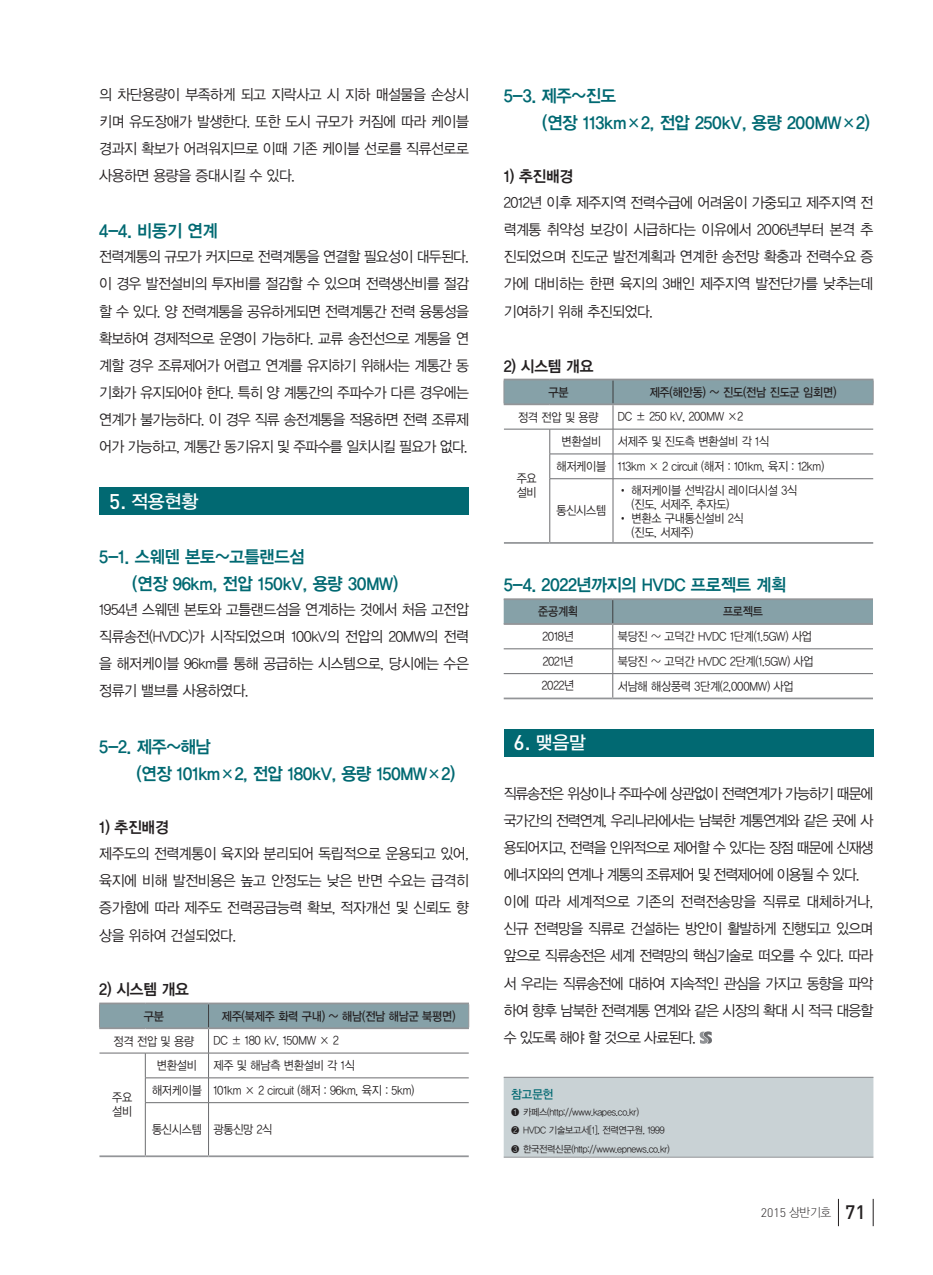
<style>
.page{position:relative;width:933px;height:1275px;background:#fff}
.page>*{position:absolute;margin:0;border:0;box-sizing:border-box;transform-origin:0 0}
.t1{font:18.38px "YDVYGO13";letter-spacing:-.01em;color:#fff}
.t2{font:17.5px/27.1px "YDVYGO14";letter-spacing:-.02em;color:#016972;scale:.95 1}
.t3{font:15.75px "YDVYGO14";letter-spacing:-.02em;color:#231f20;scale:.95 1}
.t4{font:14.88px/27.1px "YDVYGO12";letter-spacing:-.05em;color:#231f20;text-align:justify;scale:.94 1}
.t5{font:12.25px/14px "YDVYGO12";letter-spacing:-.02em;color:#231f20;scale:.9 1}
.t6{font:12.25px "YDVYGO13";letter-spacing:-.02em;color:#231f20;scale:.9 1}
.t7{font:300 12.25px "DIN";color:#231f20}
.t8{font:12.25px "YDVYGO13";color:#016972;scale:.94 1}
.t9{font:9.62px/18.2px "YDVYGO12";letter-spacing:-.03em;color:#231f20;scale:.94 1}
.s1{font-family:"DIN";font-weight:500;font-size:21px}
.s2{font-family:"YDVYGO11";font-weight:400}
.s3{font-weight:500;font-size:19.25px}
</style>
<div class="page">
<svg style="left:838px;top:1199px;width:1px;height:27px"></svg>
<svg style="left:873px;top:1199px;width:1px;height:27px"></svg>
<hr style="left:99px;top:1155px;width:46px;height:2px;background:#939598">
<hr style="left:145px;top:1155px;width:63px;height:2px;background:#939598">
<hr style="left:208px;top:1155px;width:261px;height:2px;background:#939598">
<hr style="left:99px;top:1002px;width:46px;height:2px;background:#939598">
<hr style="left:145px;top:1002px;width:63px;height:2px;background:#939598">
<hr style="left:208px;top:1002px;width:261px;height:2px;background:#939598">
<svg style="left:99px;top:1003px;width:370px;height:153px"></svg>
<hr style="left:99px;top:1027px;width:46px;height:2px;background:#939598">
<hr style="left:145px;top:1027px;width:63px;height:2px;background:#939598">
<hr style="left:208px;top:1027px;width:261px;height:2px;background:#939598">
<hr style="left:504px;top:542px;width:46px;height:2px;background:#939598">
<hr style="left:550px;top:542px;width:63px;height:2px;background:#939598">
<hr style="left:613px;top:542px;width:260px;height:2px;background:#939598">
<svg style="left:503px;top:379px;width:371px;height:164px"></svg>
<hr style="left:504px;top:403px;width:46px;height:2px;background:#939598">
<hr style="left:550px;top:403px;width:63px;height:2px;background:#939598">
<hr style="left:613px;top:403px;width:260px;height:2px;background:#939598">
<hr style="left:504px;top:698px;width:109px;height:1px;background:#939598">
<hr style="left:613px;top:698px;width:260px;height:1px;background:#939598">
<svg style="left:504px;top:600px;width:369px;height:98px"></svg>
<hr style="left:504px;top:598px;width:109px;height:2px;background:#939598">
<hr style="left:613px;top:598px;width:260px;height:2px;background:#939598">
<hr style="left:504px;top:623px;width:109px;height:2px;background:#939598">
<hr style="left:613px;top:623px;width:260px;height:2px;background:#939598">
<svg style="left:699px;top:1031px;width:13px;height:13px"></svg>
<div style="left:504px;top:1078px;width:369px;height:79px;background:#c9d2d5"></div>
<hr style="left:504px;top:1077px;width:369px;height:1px;background:#939598">
<hr style="left:504px;top:1157px;width:369px;height:1px;background:#939598">
<div style="left:99px;top:488px;width:370px;height:27px;background:#016972"></div>
<div style="left:504px;top:729px;width:369px;height:27px;background:#016972"></div>
<p class="t4" style="left:99px;top:81px;width:395px">의 차단용량이 부족하게 되고 지락사고 시 지하 매설물을 손상시 키며 유도장애가 발생한다. 또한 도시 규모가 커짐에 따라 케이블 경과지 확보가 어려워지므로 이때 기존 케이블 선로를 직류선로로 사용하면 용량을 증대시킬 수 있다.</p>
<p class="t2" style="left:99px;top:218px;width:126px">4-4. 비동기 연계</p>
<p class="t4" style="left:99px;top:243px;width:395px">전력계통의 규모가 커지므로 전력계통을 연결할 필요성이 대두된다. 이 경우 발전설비의 투자비를 절감할 수 있으며 전력생산비를 절감 할 수 있다. 양 전력계통을 공유하게되면 전력계통간 전력 융통성을 확보하여 경제적으로 운영이 가능하다. 교류 송전선으로 계통을 연 계할 경우 조류제어가 어렵고 연계를 유지하기 위해서는 계통간 동 기화가 유지되어야 한다. 특히 양 계통간의 주파수가 다른 경우에는 연계가 불가능하다. 이 경우 직류 송전계통을 적용하면 전력 조류제 어가 가능하고, 계통간 동기유지 및 주파수를 일치시킬 필요가 없다.</p>
<p class="t1" style="left:109px;top:491px;width:91px"><span class="s1">5.</span> 적용현황</p>
<p class="t2" style="left:132px;top:543px;width:281px;text-indent:-33px">5-1. 스웨덴 본토~고틀랜드섬<br>(연장 96km, 전압 150kV, 용량 30MW)</p>
<p class="t4" style="left:99px;top:596px;width:395px">1954년 스웨덴 본토와 고틀랜드섬을 연계하는 것에서 처음 고전압 직류송전(HVDC)가 시작되었으며 100kV의 전압의 20MW의 전력 을 해저케이블 96km를 통해 공급하는 시스템으로, 당시에는 수은 정류기 밸브를 사용하였다.</p>
<p class="t2" style="left:136px;top:733px;width:337px;text-indent:-37px">5-2. 제주~해남<br>(연장 101km×2, 전압 180kV, 용량 150MW×2)</p>
<p class="t3" style="left:99px;top:818px;width:75px">1) 추진배경</p>
<p class="t4" style="left:99px;top:840px;width:395px">제주도의 전력계통이 육지와 분리되어 독립적으로 운용되고 있어, 육지에 비해 발전비용은 높고 안정도는 낮은 반면 수요는 급격히 증가함에 따라 제주도 전력공급능력 확보, 적자개선 및 신뢰도 향 상을 위하여 건설되었다.</p>
<p class="t3" style="left:99px;top:981px;width:96px">2) 시스템 개요</p>
<p class="t6" style="left:144px;top:1009px;width:24px">구분</p>
<p class="t6" style="left:222px;top:1009px;width:261px">제주(북제주 화력 구내) ~ 해남(전남 해남군 북평면)</p>
<p class="t5" style="left:114px;top:1034px;width:91px">정격 전압 및 용량</p>
<p class="t5" style="left:213px;top:1034px;width:141px">DC ± 180 kV, 150MW × 2</p>
<p class="t5" style="left:112px;top:1090px;width:24px">주요 설비</p>
<p class="t5" style="left:152px;top:1053px;width:293px;line-height:24.8px;text-align:center">제주 및 해남측 변환설비 각 1식<br>해저케이블 101km × 2 circuit (해저 : 96km, 육지 : 5km)</p>
<p class="t5" style="left:152px;top:1122px;width:135px">통신시스템 광통신망 2식</p>
<p class="t5" style="left:157px;top:1058px;width:46px">변환설비</p>
<p class="t2" style="left:542px;top:82px;width:347px;text-indent:-38px">5-3. 제주~진도<br>(연장 113km×2, 전압 250kV, 용량 200MW×2)</p>
<p class="t3" style="left:504px;top:167px;width:75px">1) 추진배경</p>
<p class="t4" style="left:504px;top:189px;width:395px">2012년 이후 제주지역 전력수급에 어려움이 가중되고 제주지역 전 력계통 취약성 보강이 시급하다는 이유에서 2006년부터 본격 추 진되었으며 진도군 발전계획과 연계한 송전망 확충과 전력수요 증 가에 대비하는 한편 육지의 3배인 제주지역 발전단가를 낮추는데 기여하기 위해 추진되었다.</p>
<p class="t3" style="left:504px;top:357px;width:96px">2) 시스템 개요</p>
<p class="t6" style="left:548px;top:385px;width:24px">구분</p>
<p class="t6" style="left:649px;top:385px;width:209px">제주(해안동) ~ 진도(전남 진도군 임회면)</p>
<p class="t5" style="left:518px;top:410px;width:91px">정격 전압 및 용량</p>
<p class="t5" style="left:618px;top:410px;width:141px">DC ± 250 kV, 200MW ×2</p>
<p class="t5" style="left:556px;top:429px;width:299px;line-height:24.8px;text-align:center">서제주 및 진도측 변환설비 각 1식<br>해저케이블 113km × 2 circuit (해저 : 101km, 육지 : 12km)</p>
<p class="t5" style="left:556px;top:503px;width:57px">통신시스템</p>
<p class="t5" style="left:561px;top:435px;width:46px">변환설비</p>
<p class="t5" style="left:516px;top:472px;width:24px">주요 설비</p>
<p class="t5" style="left:631px;top:483px;width:186px;text-indent:-13px">• 해저케이블 선박감시 레이더시설 3식 (진도, 서제주, 추자도)</p>
<p class="t5" style="left:631px;top:511px;width:126px;text-indent:-13px">• 변환소 구내통신설비 2식 (진도, 서제주)</p>
<p class="t2" style="left:504px;top:571px;width:299px">5-4. 2022년까지의 HVDC 프로젝트 계획</p>
<p class="t6" style="left:538px;top:604px;width:46px">준공계획</p>
<p class="t6" style="left:723px;top:604px;width:46px">프로젝트</p>
<p class="t5" style="left:542px;top:630px;width:36px">2018년</p>
<p class="t5" style="left:617px;top:629px;width:217px">북당진 ~ 고덕간 HVDC 1단계(1.5GW) 사업</p>
<p class="t5" style="left:542px;top:654px;width:36px">2021년</p>
<p class="t5" style="left:617px;top:654px;width:219px">북당진 ~ 고덕간 HVDC 2단계(1.5GW) 사업</p>
<p class="t5" style="left:542px;top:679px;width:38px">2022년</p>
<p class="t5" style="left:617px;top:679px;width:197px">서남해 해상풍력 3단계(2,000MW) 사업</p>
<p class="t1" style="left:513px;top:732px;width:74px"><span class="s1">6.</span> 맺음말</p>
<p class="t4" style="left:504px;top:779px;width:395px;text-align:left">직류송전은 위상이나 주파수에 상관없이 전력연계가 가능하기 때문에 국가간의 전력연계, 우리나라에서는 남북한 계통연계와 같은 곳에 사 용되어지고, 전력을 인위적으로 제어할 수 있다는 장점 때문에 신재생 에너지와의 연계나 계통의 조류제어 및 전력제어에 이용될 수 있다. 이에 따라 세계적으로 기존의 전력전송망을 직류로 대체하거나, 신규 전력망을 직류로 건설하는 방안이 활발하게 진행되고 있으며 앞으로 직류송전은 세계 전력망의 핵심기술로 떠오를 수 있다. 따라 서 우리는 직류송전에 대하여 지속적인 관심을 가지고 동향을 파악 하여 향후 남북한 전력계통 연계와 같은 시장의 확대 시 적극 대응할 수 있도록 해야 할 것으로 사료된다.</p>
<p class="t8" style="left:511px;top:1088px;width:47px">참고문헌</p>
<p class="t9" style="left:511px;top:1103px;width:170px">❶ 카페스(http://www.kapes.co.kr)<br>❷ HVDC 기술보고서[1], 전력연구원, 1999<br>❸ 한국전력신문(http://www.epnews.co.kr)</p>
<p class="t7" style="left:760px;top:1205px;width:107px">2015 <span class="s2">상반기호</span> <span class="s3">71</span></p>
</div>
